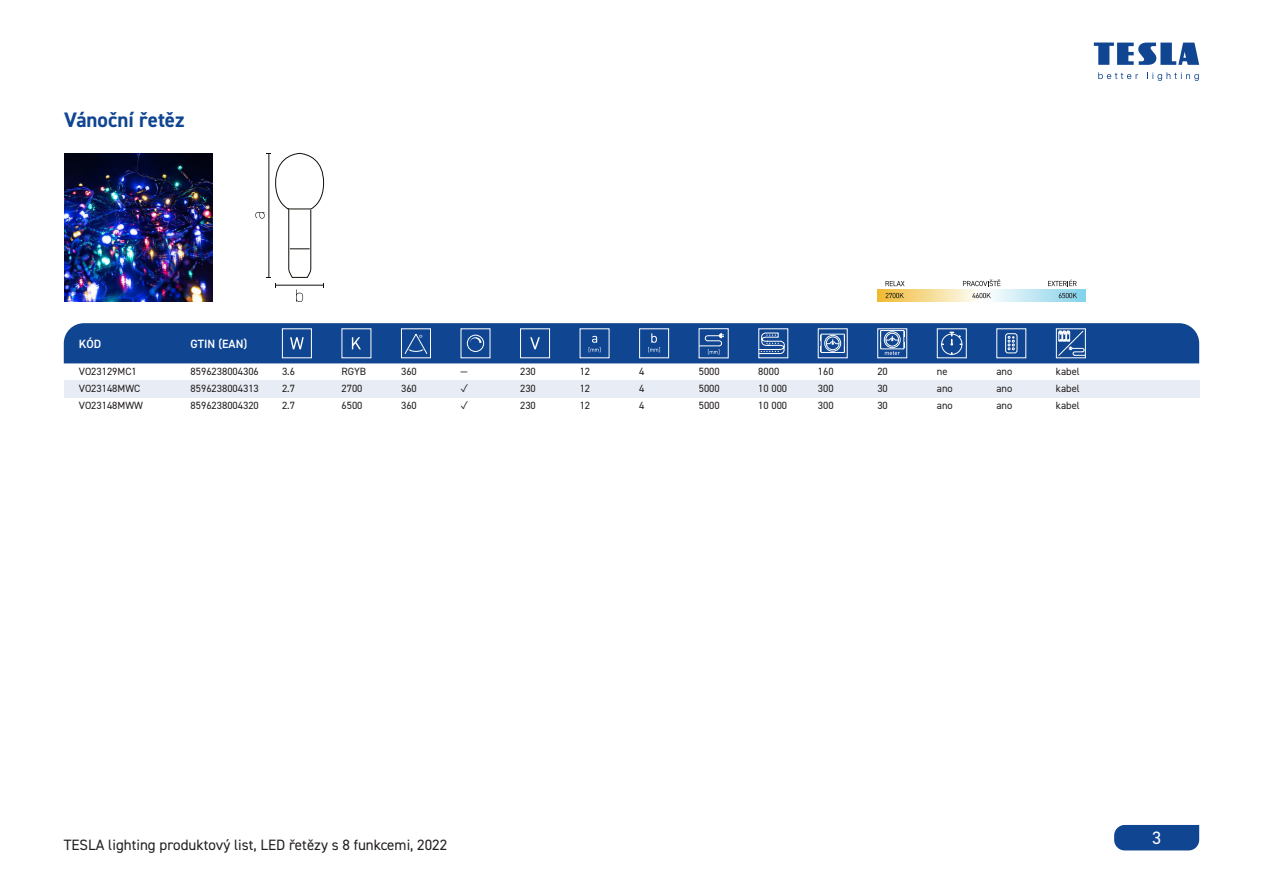
<style>
.page{position:relative;width:1263px;height:893px;background:#fff}
.page>*{position:absolute;margin:0;border:0;box-sizing:border-box;transform-origin:0 0}
.t1{font:700 21px "DIN2014";color:#0f4591}
.t2{font:18px "DIN2014";color:#fff}
.t3{font:15px "DIN2014";color:#231f20}
.t4{font:600 12px "DIN2014";color:#fff}
.t5{font:10.5px "DIN2014";color:#231f20}
.t6{font:10.2px "Helvetica Neue";color:#fff}
</style>
<div class="page">
<svg style="left:1094px;top:43px;width:105px;height:22px"></svg>
<svg style="left:1098px;top:72px;width:40px;height:7px"></svg>
<svg style="left:1147px;top:72px;width:52px;height:9px"></svg>
<div style="left:1114px;top:825px;width:85px;height:25px;background:#0f4591"></div>
<div style="left:64px;top:380px;width:1135px;height:17px;background:#e8edf5"></div>
<img style="left:64px;top:153px;width:149px;height:149px">
<svg style="left:64px;top:323px;width:1135px;height:40px;background:#174b94"></svg>
<div style="left:401px;top:328px;width:30px;height:30px;border:1px solid #fff"></div>
<svg style="left:404px;top:333px;width:24px;height:22px"></svg>
<div style="left:282px;top:328px;width:30px;height:30px;border:1px solid #fff"></div>
<svg style="left:290px;top:337px;width:14px;height:12px"></svg>
<svg style="left:352px;top:337px;width:9px;height:12px"></svg>
<div style="left:520px;top:328px;width:30px;height:30px;border:1px solid #fff"></div>
<svg style="left:530px;top:337px;width:10px;height:12px"></svg>
<div style="left:467px;top:335px;width:17px;height:17px;border:1px solid #fff;border-radius:50%"></div>
<svg style="left:470px;top:337px;width:11px;height:6px"></svg>
<svg style="left:877px;top:289px;width:209px;height:13px;background:#dbe2c5"></svg>
<svg style="left:1059px;top:293px;width:18px;height:5px"></svg>
<svg style="left:885px;top:293px;width:19px;height:5px"></svg>
<svg style="left:972px;top:293px;width:19px;height:5px"></svg>
<svg style="left:885px;top:281px;width:19px;height:5px"></svg>
<svg style="left:1048px;top:279px;width:28px;height:7px"></svg>
<svg style="left:963px;top:279px;width:37px;height:7px"></svg>
<svg style="left:589px;top:336px;width:11px;height:16px"></svg>
<div style="left:639px;top:328px;width:30px;height:30px;border:1px solid #fff"></div>
<svg style="left:648px;top:333px;width:12px;height:19px"></svg>
<div style="left:880px;top:330px;width:24px;height:19px;border:1px solid #fff"></div>
<div style="left:884px;top:331px;width:16px;height:17px;border:1px solid #fff;border-radius:50%"></div>
<svg style="left:880px;top:332px;width:25px;height:23px"></svg>
<div style="left:821px;top:334px;width:24px;height:19px;border:1px solid #fff"></div>
<div style="left:824px;top:335px;width:17px;height:17px;border:1px solid #fff;border-radius:50%"></div>
<svg style="left:820px;top:335px;width:25px;height:16px"></svg>
<div style="left:937px;top:328px;width:30px;height:30px;border:1px solid #fff"></div>
<div style="left:941px;top:334px;width:21px;height:21px;border:1px solid #fff;border-radius:50%"></div>
<svg style="left:950px;top:332px;width:12px;height:14px"></svg>
<div style="left:1005px;top:333px;width:12px;height:20px;border:1px solid #fff;border-radius:2px"></div>
<svg style="left:1008px;top:336px;width:6px;height:14px"></svg>
<div style="left:1056px;top:328px;width:30px;height:30px;border:1px solid #fff"></div>
<svg style="left:1058px;top:330px;width:28px;height:26px"></svg>
<svg style="left:744px;top:332px;width:41px;height:22px"></svg>
<svg style="left:255px;top:153px;width:69px;height:149px"></svg>
<div style="left:699px;top:328px;width:29px;height:30px;border:1px solid #fff"></div>
<svg style="left:699px;top:333px;width:25px;height:21px"></svg>
<p class="t1" style="left:64px;top:106px;width:122px">Vánoční řetěz</p>
<p class="t4" style="left:79px;top:336px;width:24px">KÓD</p>
<p class="t4" style="left:191px;top:336px;width:58px">GTIN (EAN)</p>
<p class="t6" style="left:419px;top:331px;width:6px">°</p>
<p class="t5" style="left:79px;top:365px;width:59px">VO23129MC1</p>
<p class="t5" style="left:191px;top:365px;width:70px">8596238004306</p>
<p class="t5" style="left:282px;top:365px;width:14px">3.6</p>
<p class="t5" style="left:342px;top:365px;width:26px">RGYB</p>
<p class="t5" style="left:401px;top:365px;width:17px">360</p>
<p class="t5" style="left:520px;top:365px;width:17px">230</p>
<p class="t5" style="left:580px;top:365px;width:12px">12</p>
<p class="t5" style="left:639px;top:365px;width:7px">4</p>
<p class="t5" style="left:699px;top:365px;width:22px">5000</p>
<p class="t5" style="left:758px;top:365px;width:22px">8000</p>
<p class="t5" style="left:818px;top:365px;width:17px">160</p>
<p class="t5" style="left:877px;top:365px;width:12px">20</p>
<p class="t5" style="left:937px;top:365px;width:12px">ne</p>
<p class="t5" style="left:79px;top:382px;width:63px">VO23148MWC</p>
<p class="t5" style="left:191px;top:382px;width:70px">8596238004313</p>
<p class="t5" style="left:282px;top:382px;width:14px">2.7</p>
<p class="t5" style="left:342px;top:382px;width:22px">2700</p>
<p class="t5" style="left:401px;top:382px;width:17px">360</p>
<p class="t5" style="left:520px;top:382px;width:17px">230</p>
<p class="t5" style="left:580px;top:382px;width:12px">12</p>
<p class="t5" style="left:639px;top:382px;width:7px">4</p>
<p class="t5" style="left:699px;top:382px;width:22px">5000</p>
<p class="t5" style="left:758px;top:382px;width:30px">10 000</p>
<p class="t5" style="left:818px;top:382px;width:17px">300</p>
<p class="t5" style="left:877px;top:382px;width:12px">30</p>
<p class="t5" style="left:937px;top:382px;width:17px">ano</p>
<p class="t5" style="left:996px;top:382px;width:17px">ano</p>
<p class="t5" style="left:1056px;top:382px;width:25px">kabel</p>
<p class="t5" style="left:79px;top:399px;width:66px">VO23148MWW</p>
<p class="t5" style="left:191px;top:399px;width:70px">8596238004320</p>
<p class="t5" style="left:282px;top:399px;width:14px">2.7</p>
<p class="t5" style="left:342px;top:399px;width:22px">6500</p>
<p class="t5" style="left:401px;top:399px;width:17px">360</p>
<p class="t5" style="left:520px;top:399px;width:17px">230</p>
<p class="t5" style="left:580px;top:399px;width:12px">12</p>
<p class="t5" style="left:639px;top:399px;width:7px">4</p>
<p class="t5" style="left:699px;top:399px;width:22px">5000</p>
<p class="t5" style="left:877px;top:399px;width:12px">30</p>
<p class="t5" style="left:937px;top:399px;width:17px">ano</p>
<p class="t5" style="left:996px;top:399px;width:17px">ano</p>
<p class="t5" style="left:1056px;top:399px;width:25px">kabel</p>
<p class="t5" style="left:996px;top:365px;width:17px">ano</p>
<p class="t5" style="left:1056px;top:365px;width:25px">kabel</p>
<p class="t5" style="left:461px;top:365px;width:9px">—</p>
<p class="t5" style="left:758px;top:399px;width:30px">10 000</p>
<p class="t5" style="left:818px;top:399px;width:17px">300</p>
<p class="t3" style="left:64px;top:836px;width:385px">TESLA lighting produktový list, LED řetězy s 8 funkcemi, 2022</p>
<p class="t2" style="left:1152px;top:826px;width:10px">3</p>
</div>
